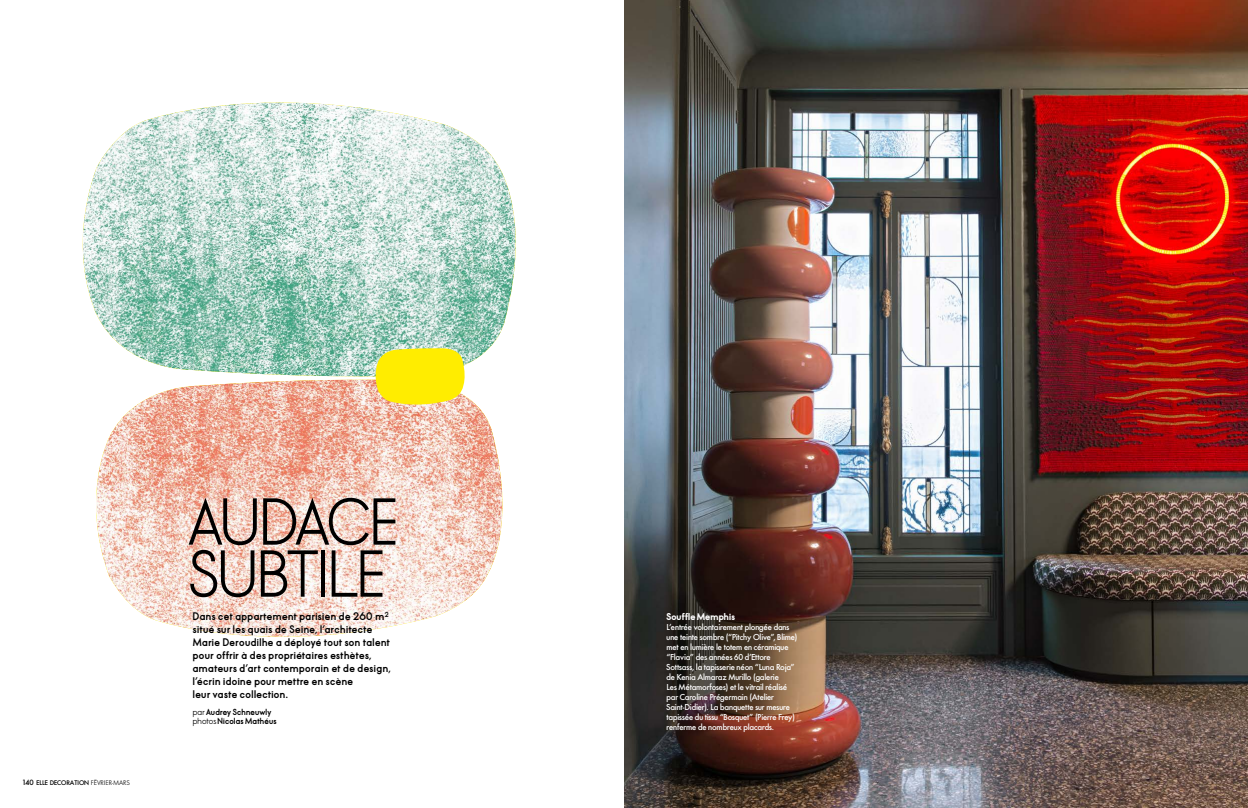
<style>
.page{position:relative;width:1248px;height:808px;background:#fff}
.page>*{position:absolute;margin:0;border:0;box-sizing:border-box;transform-origin:0 0}
.t1{font:500 60px/52px "Elle Nova C Std";letter-spacing:-.015em;color:#000}
.t2{font:700 10px/13px "Elle Nova C Std";letter-spacing:.045em;color:#000}
.t3{font:500 9px/10px "Elle Gabor Std";letter-spacing:-.01em;color:#fff}
.t4{font:800 9px "Elle Nova C Std";letter-spacing:.02em;color:#fff}
.t5{font:700 8px/9px "Elle Nova";letter-spacing:.02em;color:#000}
.t6{font:500 7px "Elle Gabor Std";color:#000}
.s1{font-size:8px}
.s2{font-family:"Elle Gabor Std Text";font-weight:400}
.s3{font-weight:500}
</style>
<div class="page">
<img style="left:624px;top:0;width:623px;height:808px">
<img style="left:96px;top:380px;width:407px;height:257px">
<img style="left:83px;top:103px;width:433px;height:273px">
<img style="left:372px;top:348px;width:96px;height:61px">
<p class="t6" style="left:23px;top:779px;width:109px"><span class="s1">140</span> ELLE DECORATION <span class="s2">FÉVRIER-MARS</span></p>
<h1 class="t1" style="left:189px;top:499px;width:210px">AUDACE<br>SUBTILE</h1>
<p class="t2" style="left:193px;top:610px;width:199px">Dans cet appartement parisien de 260 m<sup>2 </sup>situé sur les quais de Seine, l’architecte Marie Deroudilhe a déployé tout son talent pour offrir à des propriétaires esthètes, amateurs d’art contemporain et de design, l’écrin idoine pour mettre en scène<br>leur vaste collection.</p>
<p class="t5" style="left:193px;top:708px;width:85px"><span class="s3">par</span> Audrey Schneuwly <span class="s3">photos</span>Nicolas Mathéus</p>
<p class="t4" style="left:666px;top:612px;width:70px">Souffle Memphis</p>
<p class="t3" style="left:666px;top:622px;width:132px">L’entrée volontairement plongée dans une teinte sombre (“Pitchy Olive”, Blime) met en lumière le totem en céramique “Flavia” des années 60 d’Ettore Sottsass, la tapisserie néon “Luna Roja” de Kenia Almaraz Murillo (galerie<br>Les Métamorfoses) et le vitrail réalisé par Caroline Prégermain (Atelier Saint-Didier). La banquette sur mesure tapissée du tissu “Bosquet” (Pierre Frey) renferme de nombreux placards.</p>
</div>
